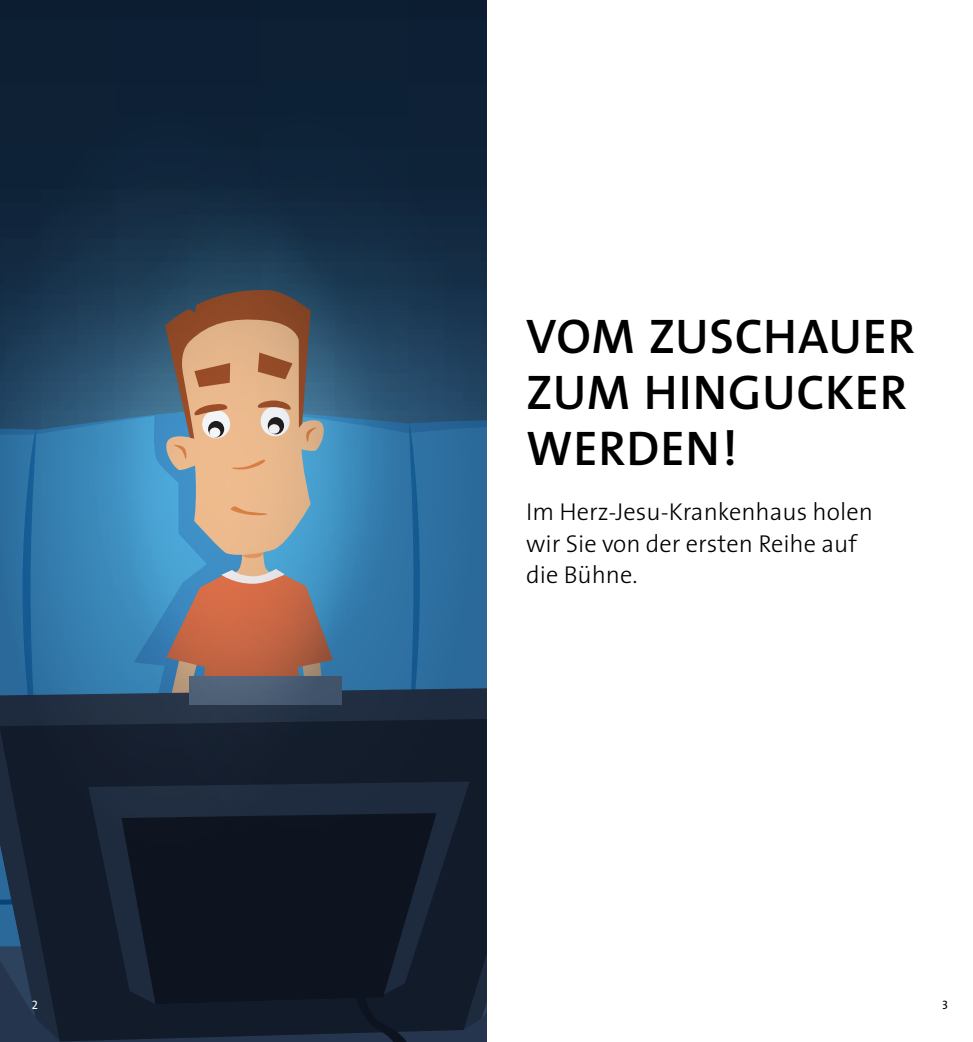
<style>
.page{position:relative;width:973px;height:1042px;background:#fff}
.page>*{position:absolute;margin:0;border:0;box-sizing:border-box;transform-origin:0 0}
.t1{font:600 49px/56px "The Sans";letter-spacing:.01em;color:#000}
.t2{font:300 24.5px/31.5px "The Sans";color:#000}
.t3{font:12.25px "The Sans Caps";color:#fff}
.t4{font:12.25px "The Sans Caps";color:#000}
</style>
<div class="page">
<svg style="left:0;top:0;width:486px;height:289px;background:#0e2237"></svg>
<svg style="left:89px;top:199px;width:313px;height:90px;background:#152e45"></svg>
<svg style="left:112px;top:202px;width:267px;height:87px;background:#142c43"></svg>
<svg style="left:117px;top:212px;width:258px;height:77px;background:#1a374f"></svg>
<svg style="left:0;top:289px;width:486px;height:753px;background:#364d61"></svg>
<h1 class="t1" style="left:526px;top:307px;width:390px">VOM ZUSCHAUER<br>ZUM HINGUCKER<br>WERDEN!</h1>
<p class="t2" style="left:526px;top:495px;width:348px">Im Herz-Jesu-Krankenhaus holen wir Sie von der ersten Reihe auf die Bühne.</p>
<p class="t3" style="left:32px;top:994px;width:8px">2</p>
<p class="t4" style="left:941px;top:994px;width:8px">3</p>
</div>
